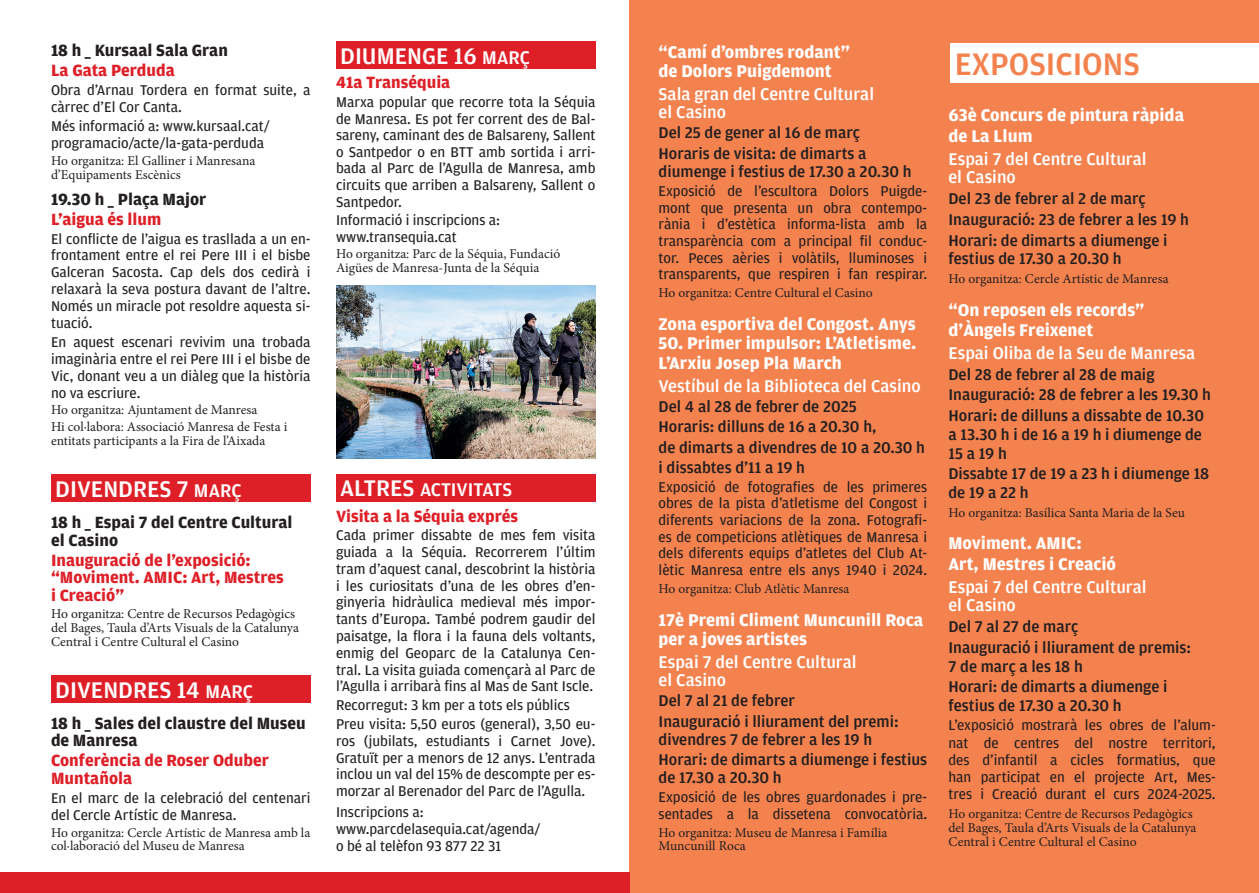
<style>
.page{position:relative;width:1259px;height:893px;background:#fff}
.page>*{position:absolute;margin:0;border:0;box-sizing:border-box;transform-origin:0 0}
.t1{font:500 33px "Amplitude";color:#f4824e}
.t2{font:500 24px "Amplitude";color:#fff}
.t3{font:500 19.5px "Amplitude";color:#fff}
.t4{font:700 18px/19.6px "Amplitude";color:#fff}
.t5{font:500 18px/18.1px "Amplitude";color:#fff}
.t6{font:700 17.25px/17.7px "Amplitude";color:#de1f27}
.t7{font:700 17.25px/17.7px "Amplitude";color:#231f20}
.t8{font:500 16.5px/20.4px "Amplitude";color:#231f20}
.t9{font:15px/16.8px "Amplitude";color:#231f20;text-align:justify}
.t10{font:13.5px/14px "Minion Pro";color:#231f20}
.s1{font-size:19.5px}
.s2{font-size:24px}
</style>
<div class="page">
<div style="left:629px;top:0;width:630px;height:893px;background:#f4824e"></div>
<div style="left:0;top:872px;width:629px;height:21px;background:#de1f27"></div>
<div style="left:950px;top:43px;width:309px;height:40px;background:#fff"></div>
<div style="left:336px;top:41px;width:259px;height:28px;background:#de1f27"></div>
<div style="left:51px;top:475px;width:259px;height:27px;background:#de1f27"></div>
<div style="left:51px;top:675px;width:259px;height:28px;background:#de1f27"></div>
<div style="left:336px;top:474px;width:259px;height:27px;background:#de1f27"></div>
<img style="left:336px;top:286px;width:259px;height:173px">
<p class="t7" style="left:51px;top:42px;width:178px">18 h _ Kursaal Sala Gran</p>
<p class="t6" style="left:51px;top:62px;width:125px">La Gata Perduda</p>
<p class="t9" style="left:51px;top:82px;width:261px">Obra d’Arnau Tordera en format suite, a càrrec d’El Cor Canta.</p>
<p class="t9" style="left:51px;top:118px;width:220px">Més informació a: www.kursaal.cat/ programacio/acte/la-gata-perduda</p>
<p class="t10" style="left:51px;top:154px;width:206px">Ho organitza: El Galliner i Manresana d’Equipaments Escènics</p>
<p class="t7" style="left:51px;top:190px;width:157px">19.30 h _ Plaça Major</p>
<p class="t6" style="left:51px;top:210px;width:112px">L’aigua és llum</p>
<p class="t9" style="left:51px;top:230px;width:261px">El conflicte de l’aigua es trasllada a un en&shy;frontament entre el rei Pere III i el bisbe Galceran Sacosta. Cap dels dos cedirà i relaxarà la seva postura davant de l’altre.<br>Només un miracle pot resoldre aquesta si&shy;tuació.</p>
<p class="t9" style="left:51px;top:334px;width:261px">En aquest escenari revivim una trobada imaginària entre el rei Pere III i el bisbe de Vic, donant veu a un diàleg que la història no va escriure.</p>
<p class="t10" style="left:51px;top:402px;width:238px;line-height:16.8px">Ho organitza: Ajuntament de Manresa<br>Hi col·labora: Associació Manresa de Festa i</p>
<p class="t10" style="left:51px;top:434px;width:216px">entitats participants a la Fira de l’Aixada</p>
<h2 class="t2" style="left:55px;top:476px;width:188px">DIVENDRES 7 <span class="s1">MARÇ</span></h2>
<p class="t7" style="left:51px;top:514px;width:243px">18 h _ Espai 7 del Centre Cultural el Casino</p>
<p class="t6" style="left:51px;top:551px;width:234px">Inauguració de l’exposició: “Moviment. AMIC: Art, Mestres i Creació”</p>
<p class="t10" style="left:51px;top:607px;width:249px">Ho organitza: Centre de Recursos Pedagògics del Bages, Taula d’Arts Visuals de la Catalunya<br>Central i Centre Cultural el Casino</p>
<h2 class="t2" style="left:55px;top:676px;width:199px">DIVENDRES 14 <span class="s1">MARÇ</span></h2>
<p class="t7" style="left:51px;top:714px;width:256px">18 h _ Sales del claustre del Museu de Manresa</p>
<p class="t6" style="left:51px;top:752px;width:219px">Conferència de Roser Oduber<br>Muntañola</p>
<p class="t9" style="left:51px;top:789px;width:261px">En el marc de la celebració del centenari del Cercle Artístic de Manresa.</p>
<p class="t10" style="left:51px;top:825px;width:261px">Ho organitza: Cercle Artístic de Manresa amb la col·laboració del Museu de Manresa</p>
<h2 class="t2" style="left:340px;top:43px;width:191px">DIUMENGE 16 <span class="s1">MARÇ</span></h2>
<p class="t6" style="left:336px;top:74px;width:116px">41a Transéquia</p>
<p class="t9" style="left:336px;top:94px;width:261px">Marxa popular que recorre tota la Séquia de Manresa. Es pot fer corrent des de Bal&shy;sareny, caminant des de Balsareny, Sallent o Santpedor o en BTT amb sortida i arri&shy;bada al Parc de l’Agulla de Manresa, amb circuits que arriben a Balsareny, Sallent o Santpedor.</p>
<p class="t9" style="left:336px;top:212px;width:166px">Informació i inscripcions a: www.transequia.cat</p>
<p class="t10" style="left:336px;top:247px;width:226px">Ho organitza: Parc de la Séquia, Fundació<br>Aigües de Manresa-Junta de la Séquia</p>
<h3 class="t3" style="left:340px;top:479px;width:173px"><span class="s2">ALTRES</span> ACTIVITATS</h3>
<p class="t6" style="left:336px;top:507px;width:184px">Visita a la Séquia exprés</p>
<p class="t9" style="left:336px;top:527px;width:261px">Cada primer dissabte de mes fem visita guiada a la Séquia. Recorrerem l’últim tram d’aquest canal, descobrint la història i les curiositats d’una de les obres d’en&shy;ginyeria hidràulica medieval més impor&shy;tants d’Europa. També podrem gaudir del paisatge, la flora i la fauna dels voltants, enmig del Geoparc de la Catalunya Cen&shy;tral. La visita guiada començarà al Parc de l’Agulla i arribarà fins al Mas de Sant Iscle.</p>
<p class="t9" style="left:336px;top:696px;width:261px;line-height:18.9px">Recorregut: 3 km per a tots els públics<br>Preu visita: 5,50 euros (general), 3,50 eu-</p>
<p class="t9" style="left:336px;top:732px;width:261px">ros (jubilats, estudiants i Carnet Jove).<br>Gratuït per a menors de 12 anys. L’entrada inclou un val del 15% de descompte per es&shy;morzar al Berenador del Parc de l’Agulla.</p>
<p class="t9" style="left:336px;top:804px;width:206px;text-align:left">Inscripcions a: www.parcdelasequia.cat/agenda/ o bé al telèfon 93 877 22 31</p>
<p class="t4" style="left:658px;top:42px;width:193px">“Camí d’ombres rodant” de Dolors Puigdemont</p>
<p class="t5" style="left:658px;top:85px;width:217px">Sala gran del Centre Cultural el Casino</p>
<p class="t8" style="left:658px;top:123px;width:209px">Del 25 de gener al 16 de març<br>Horaris de visita: de dimarts a</p>
<p class="t8" style="left:658px;top:161px;width:254px">diumenge i festius de 17.30 a 20.30 h</p>
<p class="t9" style="left:658px;top:183px;width:270px">Exposició de l’escultora Dolors Puigde&shy;mont que presenta un obra contempo&shy;rània i d’estètica informa-lista amb la transparència com a principal fil conduc&shy;tor. Peces aèries i volàtils, lluminoses i transparents, que respiren i fan respirar.</p>
<p class="t10" style="left:658px;top:286px;width:216px">Ho organitza: Centre Cultural el Casino</p>
<p class="t4" style="left:658px;top:314px;width:259px">Zona esportiva del Congost. Anys</p>
<p class="t4" style="left:658px;top:334px;width:259px">50. Primer impulsor: L’Atletisme.<br>L’Arxiu Josep Pla March</p>
<p class="t5" style="left:658px;top:377px;width:264px">Vestíbul de la Biblioteca del Casino</p>
<p class="t8" style="left:658px;top:396px;width:268px">Del 4 al 28 de febrer de 2025<br>Horaris: dilluns de 16 a 20.30 h,<br>de dimarts a divendres de 10 a 20.30 h i dissabtes d’11 a 19 h</p>
<p class="t9" style="left:658px;top:478px;width:270px">Exposició de fotografies de les primeres obres de la pista d’atletisme del Congost i diferents variacions de la zona. Fotografi&shy;es de competicions atlètiques de Manresa i dels diferents equips d’atletes del Club At&shy;lètic Manresa entre els anys 1940 i 2024.</p>
<p class="t10" style="left:658px;top:582px;width:192px">Ho organitza: Club Atlètic Manresa</p>
<p class="t4" style="left:658px;top:610px;width:266px">17è Premi Climent Muncunill Roca per a joves artistes</p>
<p class="t5" style="left:658px;top:653px;width:200px">Espai 7 del Centre Cultural el Casino</p>
<p class="t8" style="left:658px;top:691px;width:241px">Del 7 al 21 de febrer<br>Inauguració i lliurament del premi:</p>
<p class="t8" style="left:658px;top:729px;width:270px">divendres 7 de febrer a les 19 h<br>Horari: de dimarts a diumenge i festius</p>
<p class="t8" style="left:658px;top:768px;width:125px">de 17.30 a 20.30 h</p>
<p class="t9" style="left:658px;top:789px;width:270px">Exposició de les obres guardonades i pre&shy;sentades a la dissetena convocatòria.</p>
<p class="t10" style="left:658px;top:826px;width:230px">Ho organitza: Museu de Manresa i Família<br>Muncunill Roca</p>
<h1 class="t1" style="left:955px;top:46px;width:186px">EXPOSICIONS</h1>
<p class="t4" style="left:948px;top:106px;width:237px;line-height:20.2px">63è Concurs de pintura ràpida de La Llum</p>
<p class="t5" style="left:948px;top:149px;width:200px;line-height:18.8px">Espai 7 del Centre Cultural el Casino</p>
<p class="t8" style="left:948px;top:188px;width:242px;line-height:20.9px">Del 23 de febrer al 2 de març<br>Inauguració: 23 de febrer a les 19 h<br>Horari: de dimarts a diumenge i</p>
<p class="t8" style="left:948px;top:249px;width:175px">festius de 17.30 a 20.30 h</p>
<p class="t10" style="left:948px;top:272px;width:222px">Ho organitza: Cercle Artístic de Manresa</p>
<p class="t4" style="left:948px;top:300px;width:197px;line-height:20.2px">“On reposen els records” d’Àngels Freixenet</p>
<p class="t5" style="left:948px;top:344px;width:248px">Espai Oliba de la Seu de Manresa</p>
<p class="t8" style="left:948px;top:364px;width:264px;line-height:20.9px">Del 28 de febrer al 28 de maig<br>Inauguració: 28 de febrer a les 19.30 h<br>Horari: de dilluns a dissabte de 10.30</p>
<p class="t8" style="left:948px;top:425px;width:255px;line-height:18.8px">a 13.30 h i de 16 a 19 h i diumenge de<br>15 a 19 h</p>
<p class="t8" style="left:948px;top:465px;width:262px;line-height:18.8px">Dissabte 17 de 19 a 23 h i diumenge 18 de 19 a 22 h</p>
<p class="t10" style="left:948px;top:505px;width:238px">Ho organitza: Basílica Santa Maria de la Seu</p>
<p class="t4" style="left:948px;top:534px;width:169px;line-height:20.2px">Moviment. AMIC:<br>Art, Mestres i Creació</p>
<p class="t5" style="left:948px;top:577px;width:200px;line-height:18.8px">Espai 7 del Centre Cultural el Casino</p>
<p class="t8" style="left:948px;top:616px;width:244px;line-height:20.9px">Del 7 al 27 de març<br>Inauguració i lliurament de premis:</p>
<p class="t8" style="left:948px;top:656px;width:220px;line-height:20.9px">7 de març a les 18 h<br>Horari: de dimarts a diumenge i</p>
<p class="t8" style="left:948px;top:695px;width:175px">festius de 17.30 a 20.30 h</p>
<p class="t9" style="left:948px;top:717px;width:269px">L’exposició mostrarà les obres de l’alum&shy;nat de centres del nostre territori, des d’infantil a cicles formatius, que han participat en el projecte Art, Mes&shy;tres i Creació durant el curs 2024-2025.</p>
<p class="t10" style="left:948px;top:806px;width:249px">Ho organitza: Centre de Recursos Pedagògics del Bages, Taula d’Arts Visuals de la Catalunya<br>Central i Centre Cultural el Casino</p>
</div>
